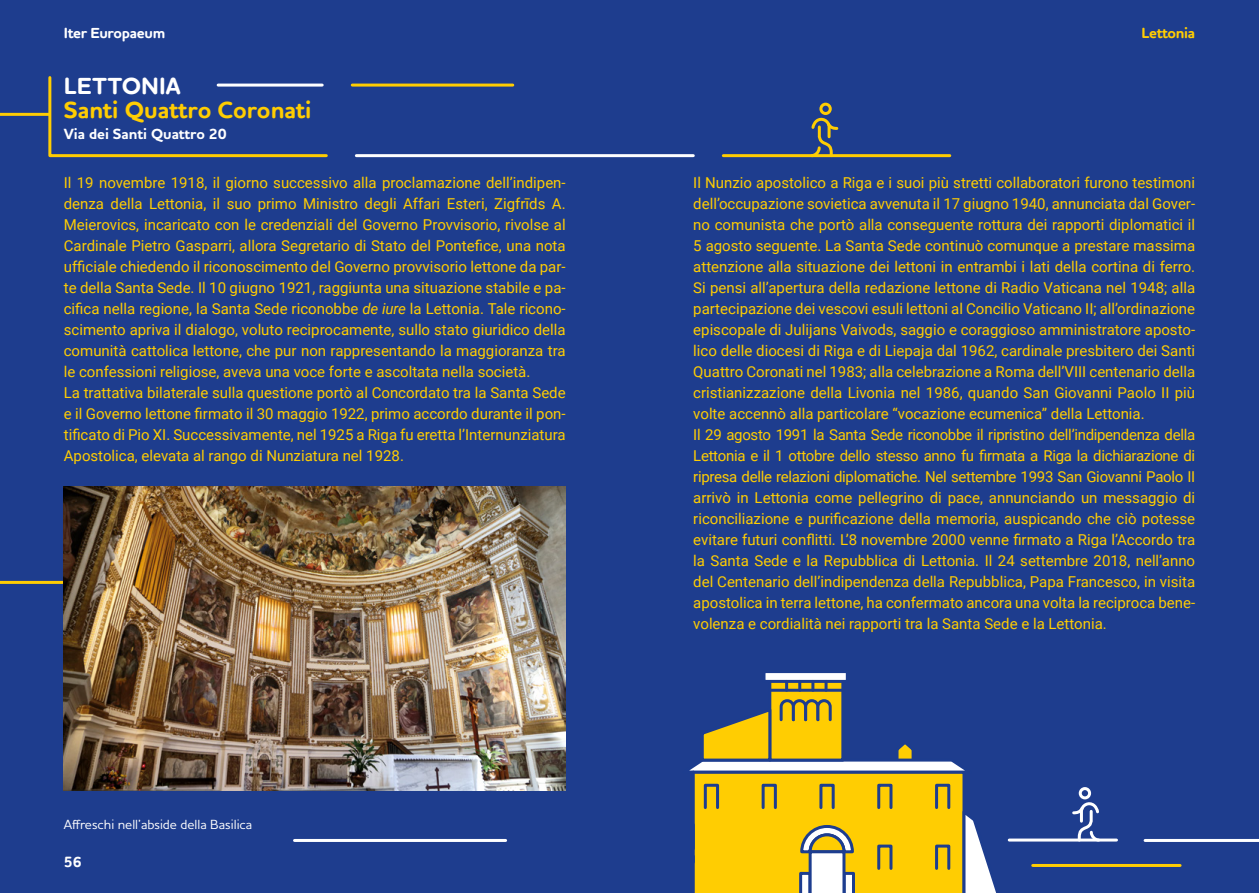
<style>
.page{position:relative;width:1259px;height:893px;background:#1e3d8e}
.page>*{position:absolute;margin:0;border:0;box-sizing:border-box;transform-origin:0 0}
.t1{font:700 24px "Houschka Rounded";color:#ffcd02}
.t2{font:700 24px "Houschka Rounded";color:#fff}
.t3{font:15px/21px "Roboto";color:#ffcd02}
.t4{font:700 15px "Houschka Pro";color:#fff}
.t5{font:700 15px "Houschka Rounded";letter-spacing:-.02em;color:#fff}
.t6{font:700 15px "Houschka Rounded";letter-spacing:-.02em;color:#ffcd02}
.t7{font:500 13.5px "Houschka Pro";color:#fff}
.s1{font-style:italic}
</style>
<div class="page">
<div style="left:1078px;top:787px;width:13px;height:12px;border:3px solid #fff;border-radius:50%"></div>
<svg style="left:1070px;top:802px;width:31px;height:40px"></svg>
<hr style="left:294px;top:839px;width:211px;height:3px;background:#fff">
<hr style="left:1145px;top:839px;width:114px;height:3px;background:#fff">
<hr style="left:0;top:581px;width:247px;height:3px;background:#ffcd02">
<hr style="left:1009px;top:838px;width:107px;height:3px;background:#fff">
<div style="left:819px;top:103px;width:12px;height:12px;border:3px solid #ffcd02;border-radius:50%"></div>
<svg style="left:808px;top:117px;width:32px;height:41px"></svg>
<hr style="left:356px;top:154px;width:337px;height:3px;background:#fff">
<hr style="left:723px;top:154px;width:226px;height:3px;background:#ffcd02">
<hr style="left:352px;top:84px;width:161px;height:3px;background:#ffcd02">
<hr style="left:0;top:113px;width:49px;height:3px;background:#ffcd02">
<svg style="left:47px;top:76px;width:281px;height:82px"></svg>
<hr style="left:1032px;top:864px;width:148px;height:3px;background:#ffcd02">
<div style="left:770px;top:678px;width:73px;height:82px;background:#ffcd02"></div>
<div style="left:764px;top:672px;width:83px;height:9px;background:#fff"></div>
<div style="left:762px;top:670px;width:87px;height:13px;border:3px solid #1d3d8f"></div>
<svg style="left:785px;top:681px;width:3px;height:8px"></svg>
<svg style="left:798px;top:681px;width:3px;height:8px"></svg>
<svg style="left:811px;top:681px;width:3px;height:8px"></svg>
<svg style="left:824px;top:681px;width:3px;height:8px"></svg>
<hr style="left:770px;top:689px;width:73px;height:3px;background:#1d3d8f">
<svg style="left:689px;top:698px;width:326px;height:195px"></svg>
<img style="left:64px;top:486px;width:502px;height:304px">
<p class="t5" style="left:64px;top:23px;width:103px">Iter Europaeum</p>
<h1 class="t2" style="left:64px;top:71px;width:118px">LETTONIA</h1>
<h1 class="t1" style="left:64px;top:95px;width:249px">Santi Quattro Coronati</h1>
<p class="t4" style="left:64px;top:124px;width:165px">Via dei Santi Quattro 20</p>
<p class="t3" style="left:64px;top:171px;width:503px">Il 19 novembre 1918, il giorno successivo alla proclamazione dell’indipen&shy;denza della Lettonia, il suo primo Ministro degli Affari Esteri, Zigfrīds A.<br>Meierovics, incaricato con le credenziali del Governo Provvisorio, rivolse al Cardinale Pietro Gasparri, allora Segretario di Stato del Pontefice, una nota ufficiale chiedendo il riconoscimento del Governo provvisorio lettone da par&shy;te della Santa Sede. Il 10 giugno 1921, raggiunta una situazione stabile e pa&shy;cifica nella regione, la Santa Sede riconobbe <span class="s1">de iure</span> la Lettonia. Tale ricono&shy;scimento apriva il dialogo, voluto reciprocamente, sullo stato giuridico della comunità cattolica lettone, che pur non rappresentando la maggioranza tra le confessioni religiose, aveva una voce forte e ascoltata nella società.<br>La trattativa bilaterale sulla questione portò al Concordato tra la Santa Sede e il Governo lettone firmato il 30 maggio 1922, primo accordo durante il pon&shy;tificato di Pio XI. Successivamente, nel 1925 a Riga fu eretta l’Internunziatura Apostolica, elevata al rango di Nunziatura nel 1928.</p>
<p class="t7" style="left:64px;top:816px;width:190px">Affreschi nell’abside della Basilica</p>
<p class="t5" style="left:64px;top:853px;width:19px">56</p>
<p class="t6" style="left:1141px;top:23px;width:55px">Lettonia</p>
<p class="t3" style="left:693px;top:171px;width:503px">Il Nunzio apostolico a Riga e i suoi più stretti collaboratori furono testimoni dell’occupazione sovietica avvenuta il 17 giugno 1940, annunciata dal Gover&shy;no comunista che portò alla conseguente rottura dei rapporti diplomatici il 5 agosto seguente. La Santa Sede continuò comunque a prestare massima attenzione alla situazione dei lettoni in entrambi i lati della cortina di ferro.<br>Si pensi all’apertura della redazione lettone di Radio Vaticana nel 1948; alla partecipazione dei vescovi esuli lettoni al Concilio Vaticano II; all’ordinazione episcopale di Julijans Vaivods, saggio e coraggioso amministratore aposto&shy;lico delle diocesi di Riga e di Liepaja dal 1962, cardinale presbitero dei Santi Quattro Coronati nel 1983; alla celebrazione a Roma dell’VIII centenario della cristianizzazione della Livonia nel 1986, quando San Giovanni Paolo II più volte accennò alla particolare “vocazione ecumenica” della Lettonia.<br>Il 29 agosto 1991 la Santa Sede riconobbe il ripristino dell’indipendenza della Lettonia e il 1 ottobre dello stesso anno fu firmata a Riga la dichiarazione di ripresa delle relazioni diplomatiche. Nel settembre 1993 San Giovanni Paolo II arrivò in Lettonia come pellegrino di pace, annunciando un messaggio di riconciliazione e purificazione della memoria, auspicando che ciò potesse evitare futuri conflitti. L’8 novembre 2000 venne firmato a Riga l’Accordo tra la Santa Sede e la Repubblica di Lettonia. Il 24 settembre 2018, nell’anno del Centenario dell’indipendenza della Repubblica, Papa Francesco, in visita apostolica in terra lettone, ha confermato ancora una volta la reciproca bene&shy;volenza e cordialità nei rapporti tra la Santa Sede e la Lettonia.</p>
</div>
